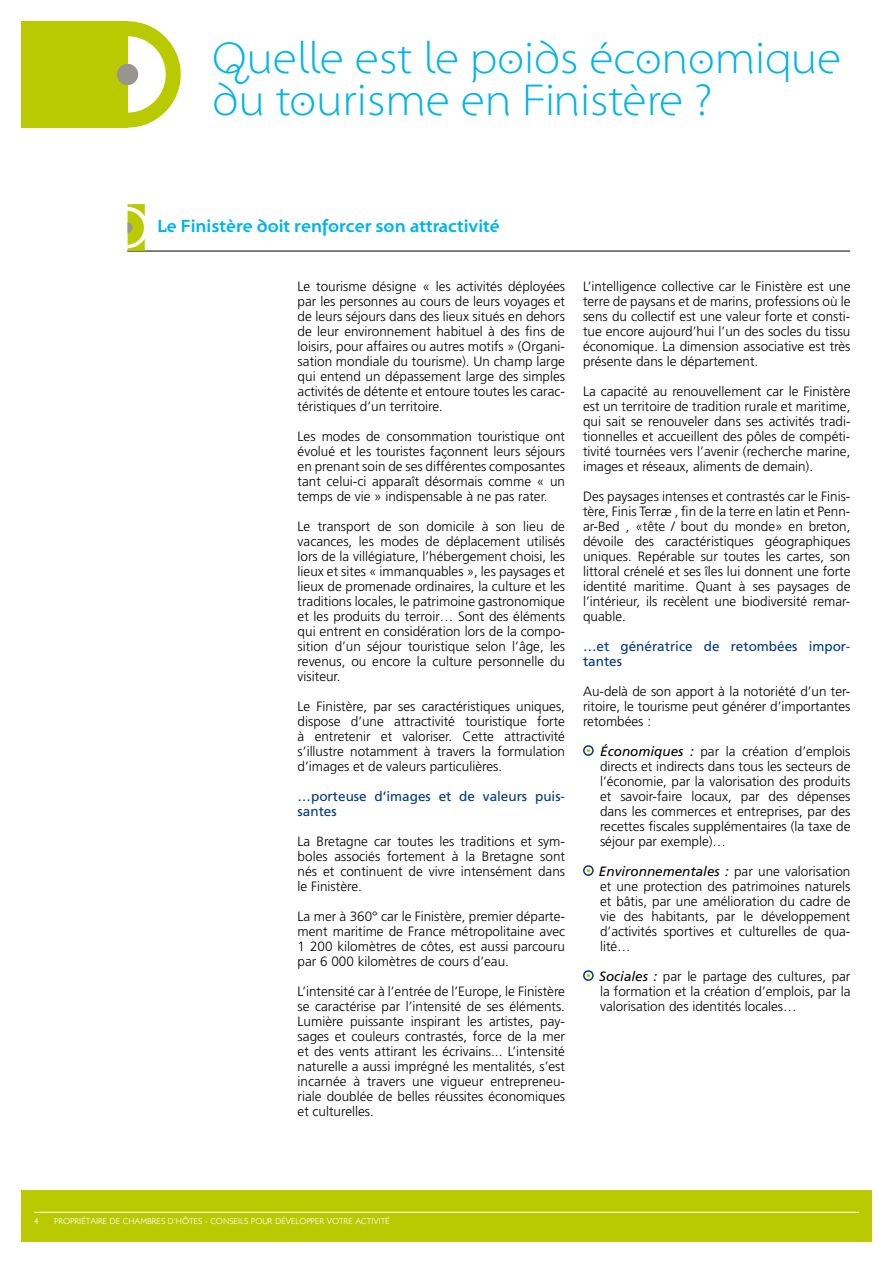
<style>
.page{position:relative;width:893px;height:1263px;background:#fff}
.page>*{position:absolute;margin:0;border:0;box-sizing:border-box;transform-origin:0 0}
.t1{font:45px/42px "Santana";color:#00b4e7}
.t2{font:700 18px "Santana";color:#00b4e7}
.t3{font:300 13.5px/15px "Frutiger LT Std";color:#000;text-align:justify}
.t4{font:13.5px/15px "Frutiger LT Std";color:#003882}
.t5{font:300 8.7px "Klill";color:#fff}
.s1{font-weight:400;font-style:italic}
</style>
<div class="page">
<div style="left:21px;top:1191px;width:851px;height:51px;background:#b9cb00"></div>
<hr style="left:34px;top:1212px;width:825px;height:1px;background:#fff">
<div style="left:21px;top:21px;width:107px;height:107px;background:#b9cb00"></div>
<div style="left:74px;top:21px;width:107px;height:107px;border:15px solid #b9cb00;border-radius:50%"></div>
<div style="left:117px;top:64px;width:21px;height:21px;background:#97958e;border-radius:50%"></div>
<hr style="left:127px;top:251px;width:723px;height:1px;background:#000">
<svg style="left:128px;top:204px;width:17px;height:47px"></svg>
<div style="left:583px;top:745px;width:11px;height:11px;border:2px solid #003882;border-radius:50%"></div>
<div style="left:583px;top:865px;width:11px;height:11px;border:2px solid #003882;border-radius:50%"></div>
<div style="left:583px;top:970px;width:11px;height:11px;border:2px solid #003882;border-radius:50%"></div>
<h1 class="t1" style="left:213px;top:40px;width:630px">Quelle est le poids économique du tourisme en Finistère ?</h1>
<h2 class="t2" style="left:157px;top:215px;width:344px">Le Finistère doit renforcer son attractivité</h2>
<p class="t3" style="left:298px;top:279px;width:269px">Le tourisme désigne « les activités déployées par les personnes au cours de leurs voyages et de leurs séjours dans des lieux situés en dehors de leur environnement habituel à des fins de loisirs, pour affaires ou autres motifs » (Organi&shy;sation mondiale du tourisme). Un champ large qui entend un dépassement large des simples activités de détente et entoure toutes les carac&shy;téristiques d’un territoire.</p>
<p class="t3" style="left:298px;top:429px;width:269px">Les modes de consommation touristique ont évolué et les touristes façonnent leurs séjours en prenant soin de ses différentes composantes tant celui-ci apparaît désormais comme « un temps de vie » indispensable à ne pas rater.</p>
<p class="t3" style="left:298px;top:519px;width:269px">Le transport de son domicile à son lieu de vacances, les modes de déplacement utilisés lors de la villégiature, l’hébergement choisi, les lieux et sites « immanquables », les paysages et lieux de promenade ordinaires, la culture et les traditions locales, le patrimoine gastronomique et les produits du terroir… Sont des éléments qui entrent en considération lors de la compo&shy;sition d’un séjour touristique selon l’âge, les revenus, ou encore la culture personnelle du visiteur.</p>
<p class="t3" style="left:298px;top:699px;width:269px">Le Finistère, par ses caractéristiques uniques, dispose d’une attractivité touristique forte à entretenir et valoriser. Cette attractivité s’illustre notamment à travers la formulation d’images et de valeurs particulières.</p>
<p class="t4" style="left:298px;top:789px;width:269px">…porteuse d’images et de valeurs puis&shy;santes</p>
<p class="t3" style="left:298px;top:834px;width:269px">La Bretagne car toutes les traditions et sym&shy;boles associés fortement à la Bretagne sont nés et continuent de vivre intensément dans le Finistère.</p>
<p class="t3" style="left:298px;top:909px;width:269px">La mer à 360° car le Finistère, premier départe&shy;ment maritime de France métropolitaine avec 1 200 kilomètres de côtes, est aussi parcouru par 6 000 kilomètres de cours d’eau.</p>
<p class="t3" style="left:298px;top:984px;width:269px">L’intensité car à l’entrée de l’Europe, le Finistère se caractérise par l’intensité de ses éléments.<br>Lumière puissante inspirant les artistes, pay&shy;sages et couleurs contrastés, force de la mer et des vents attirant les écrivains... L’intensité naturelle a aussi imprégné les mentalités, s’est incarnée à travers une vigueur entrepreneu&shy;riale doublée de belles réussites économiques et culturelles.</p>
<p class="t3" style="left:583px;top:279px;width:269px">L’intelligence collective car le Finistère est une terre de paysans et de marins, professions où le sens du collectif est une valeur forte et consti&shy;tue encore aujourd’hui l’un des socles du tissu économique. La dimension associative est très présente dans le département.</p>
<p class="t3" style="left:583px;top:384px;width:269px">La capacité au renouvellement car le Finistère est un territoire de tradition rurale et maritime, qui sait se renouveler dans ses activités tradi&shy;tionnelles et accueillent des pôles de compéti&shy;tivité tournées vers l’avenir (recherche marine, images et réseaux, aliments de demain).</p>
<p class="t3" style="left:583px;top:489px;width:269px">Des paysages intenses et contrastés car le Finis&shy;tère, Finis Terræ , fin de la terre en latin et Penn&shy;ar-Bed , «tête / bout du monde» en breton, dévoile des caractéristiques géographiques uniques. Repérable sur toutes les cartes, son littoral crénelé et ses îles lui donnent une forte identité maritime. Quant à ses paysages de l’intérieur, ils recèlent une biodiversité remar&shy;quable.</p>
<p class="t4" style="left:583px;top:639px;width:269px">…et génératrice de retombées impor&shy;tantes</p>
<p class="t3" style="left:583px;top:684px;width:269px">Au-delà de son apport à la notoriété d’un ter&shy;ritoire, le tourisme peut générer d’importantes retombées :</p>
<p class="t3" style="left:600px;top:744px;width:252px"><span class="s1">Économiques :</span> par la création d’emplois directs et indirects dans tous les secteurs de l’économie, par la valorisation des produits et savoir-faire locaux, par des dépenses dans les commerces et entreprises, par des recettes fiscales supplémentaires (la taxe de séjour par exemple)…</p>
<p class="t3" style="left:599px;top:864px;width:253px"><span class="s1">Environnementales :</span> par une valorisation et une protection des patrimoines naturels et bâtis, par une amélioration du cadre de vie des habitants, par le développement d’activités sportives et culturelles de qua&shy;lité…</p>
<p class="t3" style="left:599px;top:969px;width:253px"><span class="s1">Sociales :</span> par le partage des cultures, par la formation et la création d’emplois, par la valorisation des identités locales…</p>
<p class="t5" style="left:34px;top:1216px;width:6px">4</p>
<p class="t5" style="left:54px;top:1216px;width:337px">PROPRIÉTAIRE DE CHAMBRES D’HÔTES - CONSEILS POUR DÉVELOPPER VOTRE ACTIVITÉ</p>
</div>
